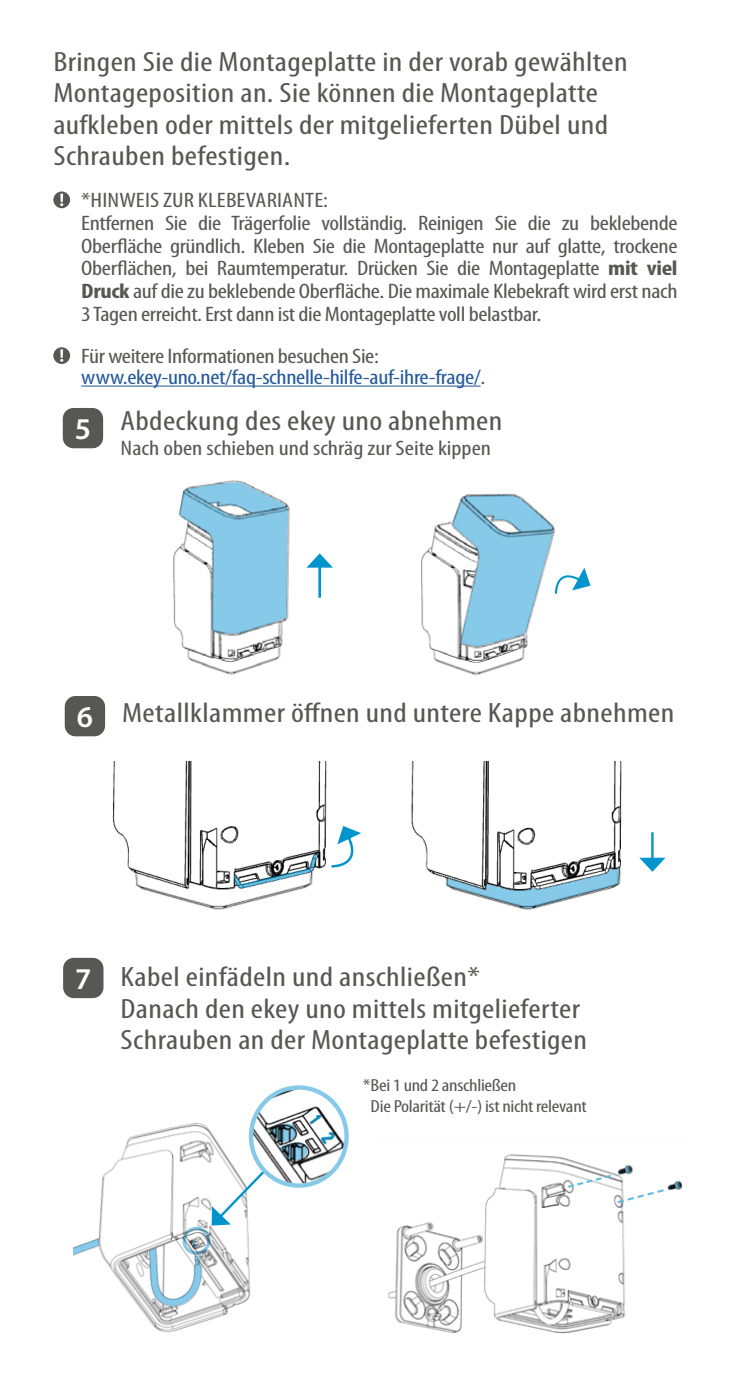
<style>
.page{position:relative;width:745px;height:1389px;background:#fff}
.page>*{position:absolute;margin:0;border:0;box-sizing:border-box;transform-origin:0 0}
.t1{font:condensed 28px/31.5px "Myriad Pro";letter-spacing:.01em;color:#575756;scale:1.2 1}
.t2{font:condensed 21px/22.8px "Myriad Pro";letter-spacing:-.015em;color:#575756;scale:1.2 1}
.t3{font:condensed 21px/21px "Myriad Pro";letter-spacing:-.015em;color:#275b9b;scale:1.2 1}
.t4{font:condensed 17.5px/21px "Myriad Pro";letter-spacing:-.015em;color:#575756;scale:1.2 1}
.s1{font-weight:700}
.s2{color:#575756}
.s3{font-weight:600;font-stretch:normal;font-size:30.45px;color:#fff}
</style>
<div class="page">
<div style="left:65px;top:696px;width:40px;height:40px;background:#575756;border-radius:11px"></div>
<img style="left:411px;top:762px;width:211px;height:148px">
<img style="left:112px;top:761px;width:215px;height:148px">
<svg style="left:234px;top:854px;width:83px;height:35px"></svg>
<svg style="left:331px;top:826px;width:30px;height:42px"></svg>
<img style="left:194px;top:662px;width:76px;height:13px">
<img style="left:173px;top:480px;width:149px;height:182px">
<svg style="left:179px;top:482px;width:109px;height:153px"></svg>
<hr style="left:318px;top:566px;width:3px;height:32px;background:#0094cd">
<svg style="left:306px;top:553px;width:27px;height:15px"></svg>
<div style="left:63px;top:408px;width:40px;height:40px;background:#575756;border-radius:11px"></div>
<img style="left:421px;top:493px;width:92px;height:155px">
<img style="left:430px;top:648px;width:95px;height:27px">
<svg style="left:451px;top:494px;width:139px;height:154px"></svg>
<hr style="left:81px;top:385px;width:399px;height:2px;background:#275b9b">
<div style="left:53px;top:191px;width:17px;height:17px;background:#575756;border-radius:50%"></div>
<svg style="left:60px;top:194px;width:3px;height:12px"></svg>
<div style="left:53px;top:347px;width:17px;height:17px;background:#575756;border-radius:50%"></div>
<svg style="left:60px;top:349px;width:3px;height:13px"></svg>
<div style="left:63px;top:958px;width:40px;height:40px;background:#575756;border-radius:11px"></div>
<img style="left:73px;top:1123px;width:178px;height:210px">
<svg style="left:73px;top:1238px;width:26px;height:17px"></svg>
<svg style="left:149px;top:1239px;width:53px;height:70px"></svg>
<div style="left:182px;top:1227px;width:28px;height:28px;border:3px solid #86c9e9;border-radius:50%"></div>
<hr style="left:650px;top:832px;width:3px;height:28px;background:#0094cd">
<svg style="left:639px;top:858px;width:26px;height:14px"></svg>
<img style="left:388px;top:1154px;width:295px;height:180px">
<svg style="left:565px;top:1166px;width:116px;height:39px"></svg>
<img style="left:251px;top:1088px;width:95px;height:98px">
<svg style="left:211px;top:1120px;width:97px;height:106px"></svg>
<div style="left:249px;top:1085px;width:99px;height:103px;border:4px solid #86c9e9;border-radius:50%"></div>
<h1 class="t1" style="left:53px;top:45px;width:480px">Bringen Sie die Montageplatte in der vorab gewählten Montageposition an. Sie können die Montageplatte aufkleben oder mittels der mitgelieferten Dübel und Schrauben befestigen.</h1>
<p class="t2" style="left:81px;top:189px;width:498px">*HINWEIS ZUR KLEBEVARIANTE:<br>Entfernen Sie die Trägerfolie vollständig. Reinigen Sie die zu beklebende Oberfläche gründlich. Kleben Sie die Montageplatte nur auf glatte, trockene Oberflächen, bei Raumtemperatur. Drücken Sie die Montageplatte <span class="s1">mit viel Druck</span> auf die zu beklebende Oberfläche. Die maximale Klebekraft wird erst nach 3 Tagen erreicht. Erst dann ist die Montageplatte voll belastbar.</p>
<p class="t3" style="left:81px;top:345px;width:338px"><span class="s2">Für weitere Informationen besuchen Sie: </span>www.ekey-uno.net/faq-schnelle-hilfe-auf-ihre-frage/<span class="s2">.</span></p>
<h1 class="t1" style="left:75px;top:405px;width:357px"><span class="s3">5</span> Abdeckung des ekey uno abnehmen</h1>
<p class="t2" style="left:120px;top:436px;width:310px">Nach oben schieben und schräg zur Seite kippen</p>
<h1 class="t1" style="left:77px;top:696px;width:499px"><span class="s3">6</span> Metallklammer öffnen und untere Kappe abnehmen</h1>
<h1 class="t1" style="left:120px;top:961px;width:390px;text-indent:-45px"><span class="s3">7</span> Kabel einfädeln und anschließen*<br>Danach den ekey uno mittels mitgelieferter<br>Schrauben an der Montageplatte befestigen</h1>
<p class="t4" style="left:370px;top:1075px;width:181px;text-indent:-8px">*Bei 1 und 2 anschließen<br>Die Polarität (+/-) ist nicht relevant</p>
</div>
